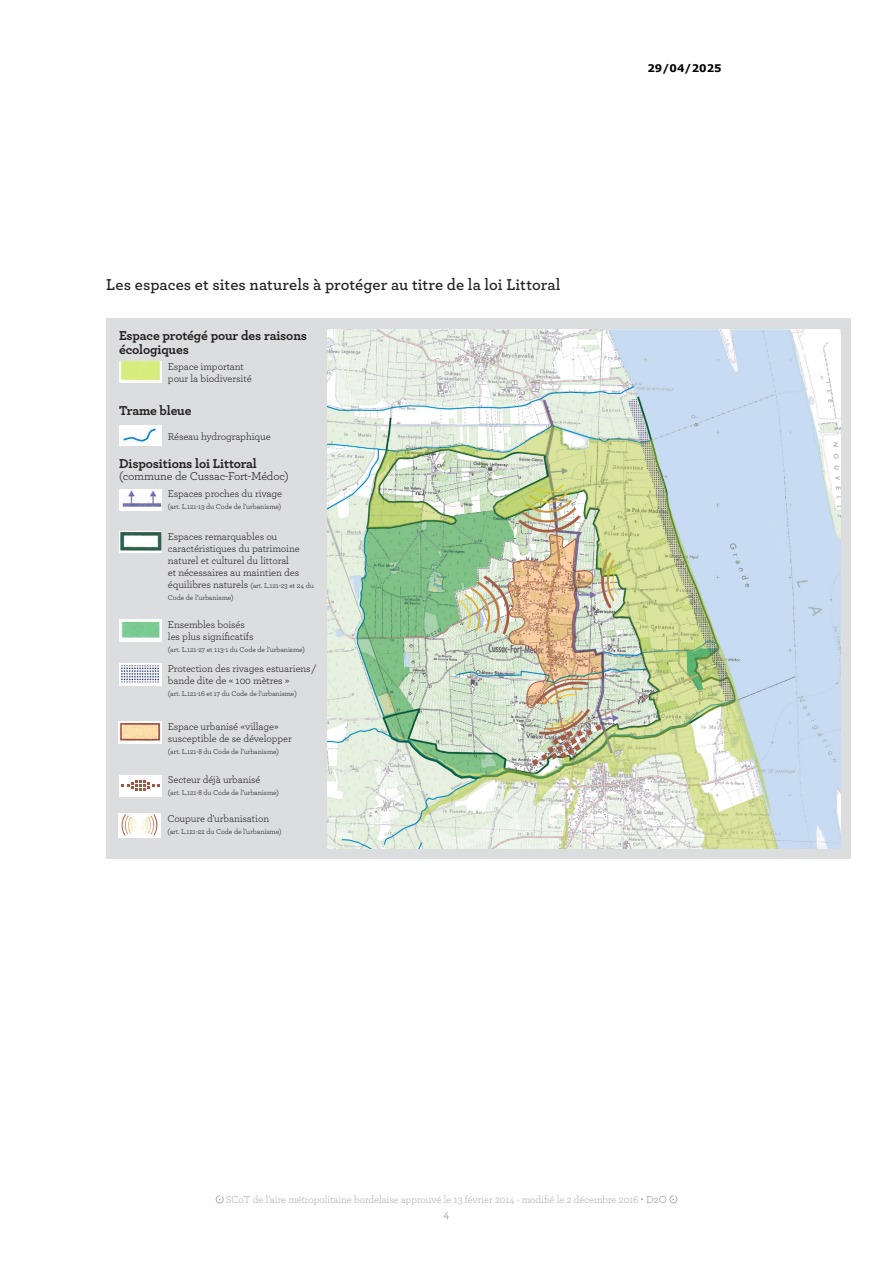
<style>
.page{position:relative;width:893px;height:1263px;background:#fff}
.page>*{position:absolute;margin:0;border:0;box-sizing:border-box;transform-origin:0 0}
.Sous_sous-partie__N2{font:600 16.5px "Archer";color:#231f20}
.Titre_légende{font:700 13.5px/13.5px "Archer";letter-spacing:-.01em;color:#231f20}
.Titre_légende-2{font:12px "Archer";letter-spacing:-.01em;color:#231f20}
.t1{font:12px "Archer";color:#939598}
.Texte{font:10.5px/12px "Archer";letter-spacing:-.01em;color:#231f20}
.t2{font:300 10.5px "Archer";color:#939598}
.t3{font:700 10.5px "Verdana";color:#000}
.Texte-2{font:7.5px/12px "Archer";letter-spacing:-.01em;color:#231f20}
.s1{font-size:10.5px}
.s2{font-weight:400}
</style>
<div class="page">
<svg style="left:216px;top:1195px;width:8px;height:8px"></svg>
<svg style="left:669px;top:1195px;width:8px;height:8px"></svg>
<div style="left:106px;top:319px;width:744px;height:540px;background:#dcdddf"></div>
<img style="left:327px;top:330px;width:513px;height:518px">
<img style="left:119px;top:361px;width:43px;height:22px">
<img style="left:119px;top:425px;width:42px;height:21px">
<img style="left:119px;top:489px;width:43px;height:21px">
<img style="left:119px;top:531px;width:43px;height:22px">
<img style="left:119px;top:620px;width:42px;height:21px">
<img style="left:119px;top:664px;width:43px;height:21px">
<img style="left:119px;top:813px;width:41px;height:25px">
<img style="left:119px;top:721px;width:42px;height:22px">
<div style="left:119px;top:775px;width:43px;height:22px;background:#fff"></div>
<svg style="left:122px;top:780px;width:38px;height:11px"></svg>
<p class="Sous_sous-partie__N2" style="left:106px;top:272px;width:456px">Les espaces et sites naturels à protéger au titre de la loi Littoral</p>
<p class="Titre_légende" style="left:119px;top:328px;width:189px">Espace protégé pour des raisons écologiques</p>
<p class="Texte" style="left:168px;top:360px;width:77px">Espace important</p>
<p class="Texte" style="left:168px;top:372px;width:85px">pour la biodiversité</p>
<p class="Titre_légende" style="left:119px;top:402px;width:74px">Trame bleue</p>
<p class="Texte" style="left:168px;top:430px;width:104px">Réseau hydrographique</p>
<p class="Titre_légende" style="left:119px;top:456px;width:139px">Dispositions loi Littoral</p>
<p class="Titre_légende-2" style="left:119px;top:468px;width:171px">(commune de Cussac-Fort-Médoc)</p>
<p class="Texte" style="left:168px;top:487px;width:116px">Espaces proches du rivage</p>
<p class="Texte-2" style="left:168px;top:501px;width:115px">(art. L.121-13 du Code de l'urbanisme)</p>
<p class="Texte" style="left:168px;top:530px;width:133px">Espaces remarquables ou caractéristiques du patrimoine naturel et culturel du littoral et nécessaires au maintien des</p>
<p class="Texte-2" style="left:168px;top:579px;width:147px"><span class="s1">équilibres naturels</span> (art. L.121-23 et 24 du<br>Code de l’urbanisme)</p>
<p class="Texte" style="left:168px;top:618px;width:87px">Ensembles boisés les plus significatifs</p>
<p class="Texte-2" style="left:168px;top:643px;width:139px">(art. L.121-27 et 113-1 du Code de l'urbanisme)</p>
<p class="Texte" style="left:168px;top:662px;width:150px">Protection des rivages estuariens / bande dite de « 100 mètres »</p>
<p class="Texte-2" style="left:168px;top:687px;width:130px">(art. L.121-16 et 17 du Code de l'urbanisme)</p>
<p class="Texte" style="left:168px;top:719px;width:125px">Espace urbanisé «village» susceptible de se développer</p>
<p class="Texte-2" style="left:168px;top:745px;width:113px">(art. L.121-8 du Code de l’urbanisme)</p>
<p class="Texte" style="left:168px;top:773px;width:94px">Secteur déjà urbanisé</p>
<p class="Texte-2" style="left:168px;top:786px;width:113px">(art. L.121-8 du Code de l’urbanisme)</p>
<p class="Texte" style="left:167px;top:812px;width:103px">Coupure d'urbanisation</p>
<p class="Texte-2" style="left:167px;top:825px;width:116px">(art. L.121-22 du Code de l'urbanisme)</p>
<p class="t3" style="left:647px;top:60px;width:76px">29/04/2025</p>
<p class="t2" style="left:226px;top:1193px;width:443px">SCoT de l’aire métropolitaine bordelaise approuvé le 13 février 2014 - modifié le 2 décembre 2016 <span class="s2">• D2O</span></p>
<p class="t1" style="left:444px;top:1205px;width:7px">4</p>
</div>
